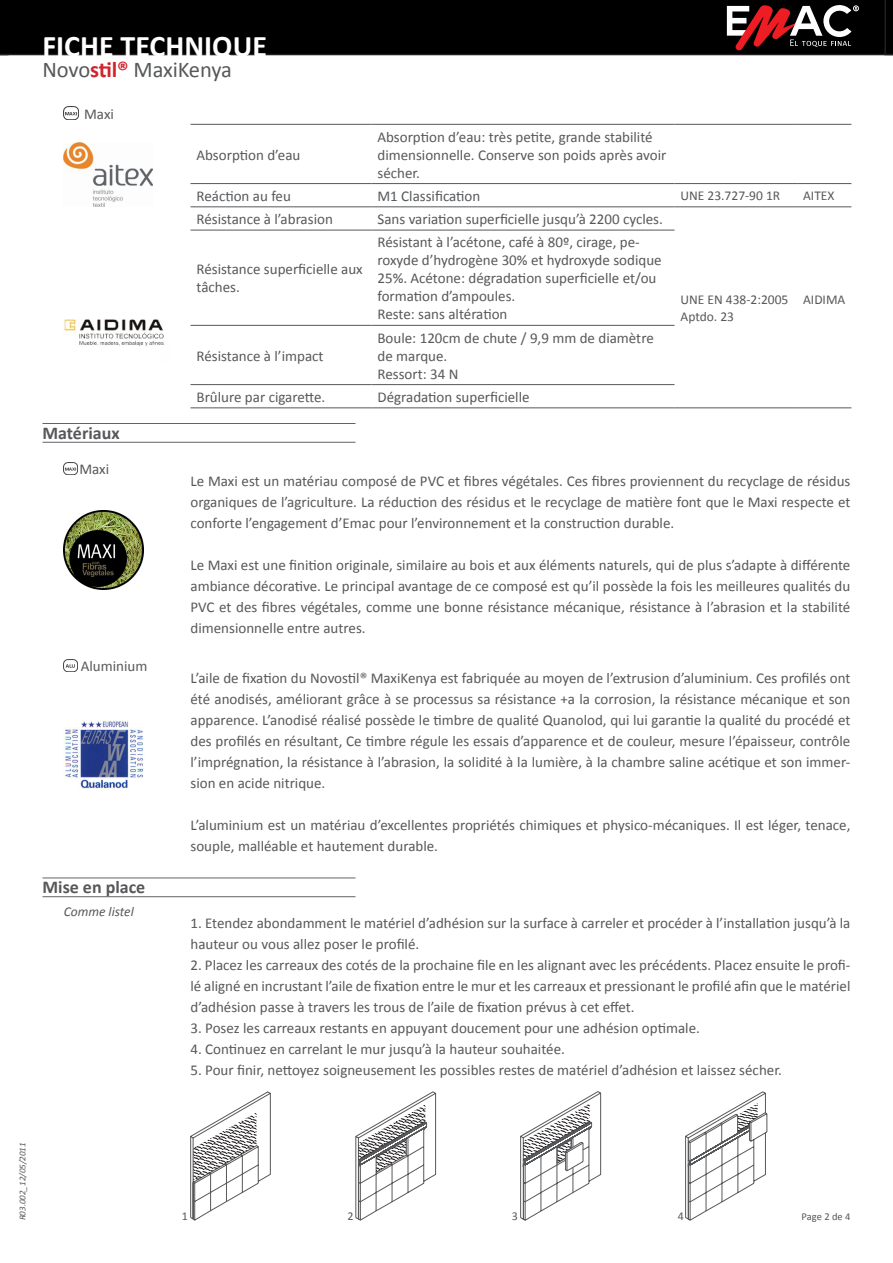
<style>
.page{position:relative;width:893px;height:1263px;background:#fff}
.page>*{position:absolute;margin:0;border:0;box-sizing:border-box;transform-origin:0 0}
.t1{font:700 30px "Calibri";color:#fff}
.t2{font:22.5px "Calibri";letter-spacing:-.01em;color:#57585a}
.t3{font:700 18px "Calibri";color:#57585a}
.Párrafo_14{font:15px/21px "Calibri";color:#57585a}
.t4{font:13.5px "Calibri";color:#57585a}
.t5{font:italic 13.5px "Calibri";color:#57585a}
.t6{font:12px "Calibri";color:#57585a}
.t7{font:10.5px "Calibri";letter-spacing:-.005em;color:#57585a}
.t8{font:italic 9px "Calibri";color:#57585a}
.s1{font-weight:700;color:#d1232a}
</style>
<div class="page">
<div style="left:0;top:0;width:884px;height:55px;background:#000"></div>
<svg style="left:884px;top:0;width:9px;height:55px"></svg>
<svg style="left:727px;top:5px;width:132px;height:45px"></svg>
<img style="left:64px;top:659px;width:14px;height:13px">
<img style="left:64px;top:720px;width:80px;height:68px">
<img style="left:64px;top:106px;width:15px;height:13px">
<hr style="left:190px;top:124px;width:181px;height:1px;background:#57585a">
<hr style="left:371px;top:124px;width:303px;height:1px;background:#57585a">
<hr style="left:674px;top:124px;width:123px;height:1px;background:#57585a">
<hr style="left:797px;top:124px;width:54px;height:1px;background:#57585a">
<hr style="left:190px;top:183px;width:181px;height:1px;background:#57585a">
<hr style="left:371px;top:183px;width:303px;height:1px;background:#57585a">
<hr style="left:674px;top:183px;width:123px;height:1px;background:#57585a">
<hr style="left:797px;top:183px;width:54px;height:1px;background:#57585a">
<hr style="left:190px;top:207px;width:181px;height:1px;background:#57585a">
<hr style="left:371px;top:207px;width:303px;height:1px;background:#57585a">
<hr style="left:674px;top:207px;width:123px;height:1px;background:#57585a">
<hr style="left:797px;top:207px;width:54px;height:1px;background:#57585a">
<hr style="left:190px;top:230px;width:181px;height:1px;background:#57585a">
<hr style="left:371px;top:230px;width:303px;height:1px;background:#57585a">
<hr style="left:190px;top:325px;width:181px;height:1px;background:#57585a">
<hr style="left:371px;top:325px;width:303px;height:1px;background:#57585a">
<hr style="left:190px;top:384px;width:181px;height:1px;background:#57585a">
<hr style="left:371px;top:384px;width:303px;height:1px;background:#57585a">
<hr style="left:190px;top:408px;width:181px;height:1px;background:#57585a">
<hr style="left:371px;top:408px;width:303px;height:1px;background:#57585a">
<hr style="left:674px;top:408px;width:123px;height:1px;background:#57585a">
<hr style="left:797px;top:408px;width:54px;height:1px;background:#57585a">
<img style="left:64px;top:318px;width:100px;height:29px">
<img style="left:64px;top:142px;width:88px;height:64px">
<hr style="left:43px;top:442px;width:312px;height:1px;background:#636366">
<hr style="left:43px;top:896px;width:312px;height:1px;background:#636366">
<hr style="left:43px;top:423px;width:312px;height:1px;background:#636366">
<hr style="left:43px;top:877px;width:312px;height:1px;background:#636366">
<img style="left:64px;top:463px;width:14px;height:12px">
<img style="left:64px;top:510px;width:79px;height:80px">
<svg style="left:190px;top:1091px;width:81px;height:129px"></svg>
<svg style="left:356px;top:1091px;width:80px;height:129px"></svg>
<svg style="left:520px;top:1091px;width:81px;height:129px"></svg>
<svg style="left:685px;top:1091px;width:82px;height:129px"></svg>
<h1 class="t1" style="left:99px;top:27px;width:133px">A É NICA</h1>
<h1 class="t1" style="left:43px;top:27px;width:226px">FICHE TECHNIQUE</h1>
<p class="t2" style="left:43px;top:55px;width:191px">Novo<span class="s1">stil®</span> MaxiKenya</p>
<p class="Párrafo_14" style="left:84px;top:103px;width:31px">Maxi</p>
<p class="t3" style="left:43px;top:421px;width:79px">Matériaux</p>
<p class="Párrafo_14" style="left:79px;top:459px;width:31px">Maxi</p>
<p class="Párrafo_14" style="left:81px;top:655px;width:68px">Aluminium</p>
<p class="t3" style="left:43px;top:876px;width:104px">Mise en place</p>
<p class="t5" style="left:64px;top:902px;width:72px">Comme listel</p>
<p class="Párrafo_14" style="left:196px;top:144px;width:105px">Absorption d’eau</p>
<p class="Párrafo_14" style="left:377px;top:128px;width:290px;line-height:18px">Absorption d’eau: très petite, grande stabilité dimensionnelle. Conserve son poids après avoir sécher.</p>
<p class="Párrafo_14" style="left:196px;top:185px;width:96px">Reáction au feu</p>
<p class="Párrafo_14" style="left:377px;top:185px;width:104px">M1 Classification</p>
<p class="t4" style="left:680px;top:187px;width:101px">UNE 23.727-90 1R</p>
<p class="t4" style="left:803px;top:187px;width:33px">AITEX</p>
<p class="Párrafo_14" style="left:196px;top:209px;width:138px">Résistance à l’abrasion</p>
<p class="Párrafo_14" style="left:377px;top:209px;width:287px">Sans variation superficielle jusqu’à 2200 cycles.</p>
<p class="Párrafo_14" style="left:196px;top:260px;width:168px;line-height:18px">Résistance superficielle aux tâches.</p>
<p class="Párrafo_14" style="left:196px;top:345px;width:129px">Résistance à l’impact</p>
<p class="Párrafo_14" style="left:377px;top:233px;width:286px;line-height:18px">Résistant à l’acétone, café à 80º, cirage, pe&shy;roxyde d’hydrogène 30% et hydroxyde sodique 25%. Acétone: dégradation superficielle et/ou formation d’ampoules.</p>
<p class="Párrafo_14" style="left:377px;top:304px;width:132px">Reste: sans altération</p>
<p class="Párrafo_14" style="left:377px;top:329px;width:278px;line-height:18px">Boule: 120cm de chute / 9,9 mm de diamètre de marque.</p>
<p class="Párrafo_14" style="left:377px;top:363px;width:82px">Ressort: 34 N</p>
<p class="Párrafo_14" style="left:196px;top:386px;width:130px">Brûlure par cigarette.</p>
<p class="Párrafo_14" style="left:377px;top:386px;width:154px">Dégradation superficielle</p>
<p class="t4" style="left:680px;top:291px;width:109px">UNE EN 438-2:2005</p>
<p class="t4" style="left:680px;top:307px;width:55px">Aptdo. 23</p>
<p class="t4" style="left:803px;top:291px;width:44px">AIDIMA</p>
<p class="Párrafo_14" style="left:190px;top:471px;width:661px;text-align:justify">Le Maxi est un matériau composé de PVC et fibres végétales. Ces fibres proviennent du recyclage de résidus organiques de l’agriculture. La réduction des résidus et le recyclage de matière font que le Maxi respecte et conforte l’engagement d’Emac pour l’environnement et la construction durable.</p>
<p class="Párrafo_14" style="left:190px;top:555px;width:661px;text-align:justify">Le Maxi est une finition originale, similaire au bois et aux éléments naturels, qui de plus s’adapte à différente ambiance décorative. Le principal avantage de ce composé est qu’il possède la fois les meilleures qualités du PVC et des fibres végétales, comme une bonne résistance mécanique, résistance à l’abrasion et la stabilité dimensionnelle entre autres.</p>
<p class="Párrafo_14" style="left:190px;top:668px;width:661px;text-align:justify">L’aile de fixation du Novostil® MaxiKenya est fabriquée au moyen de l’extrusion d’aluminium. Ces profilés ont été anodisés, améliorant grâce à se processus sa résistance +a la corrosion, la résistance mécanique et son apparence. L’anodisé réalisé possède le timbre de qualité Quanolod, qui lui garantie la qualité du procédé et des profilés en résultant, Ce timbre régule les essais d’apparence et de couleur, mesure l’épaisseur, contrôle l’imprégnation, la résistance à l’abrasion, la solidité à la lumière, à la chambre saline acétique et son immer&shy;sion en acide nitrique.</p>
<p class="Párrafo_14" style="left:190px;top:815px;width:661px">L’aluminium est un matériau d’excellentes propriétés chimiques et physico-mécaniques. Il est léger, tenace, souple, malléable et hautement durable.</p>
<p class="Párrafo_14" style="left:190px;top:913px;width:661px">1. Etendez abondamment le matériel d’adhésion sur la surface à carreler et procéder à l’installation jusqu’à la hauteur ou vous allez poser le profilé.</p>
<p class="Párrafo_14" style="left:190px;top:955px;width:661px;text-align:justify">2. Placez les carreaux des cotés de la prochaine file en les alignant avec les précédents. Placez ensuite le profi&shy;lé aligné en incrustant l’aile de fixation entre le mur et les carreaux et pressionant le profilé afin que le matériel d’adhésion passe à travers les trous de l’aile de fixation prévus à cet effet.</p>
<p class="Párrafo_14" style="left:190px;top:1018px;width:511px">3. Posez les carreaux restants en appuyant doucement pour une adhésion optimale.</p>
<p class="Párrafo_14" style="left:190px;top:1039px;width:376px">4. Continuez en carrelant le mur jusqu’à la hauteur souhaitée.</p>
<p class="Párrafo_14" style="left:190px;top:1060px;width:593px">5. Pour finir, nettoyez soigneusement les possibles restes de matériel d’adhésion et laissez sécher.</p>
<p class="t8" style="left:16px;top:1220px;width:79px;rotate:-90deg">R03.002_12/05/2011</p>
<p class="t6" style="left:182px;top:1209px;width:8px">1</p>
<p class="t6" style="left:347px;top:1209px;width:8px">2</p>
<p class="t6" style="left:512px;top:1209px;width:8px">3</p>
<p class="t6" style="left:678px;top:1209px;width:8px">4</p>
<p class="t7" style="left:802px;top:1210px;width:50px">Page 2 de 4</p>
</div>
